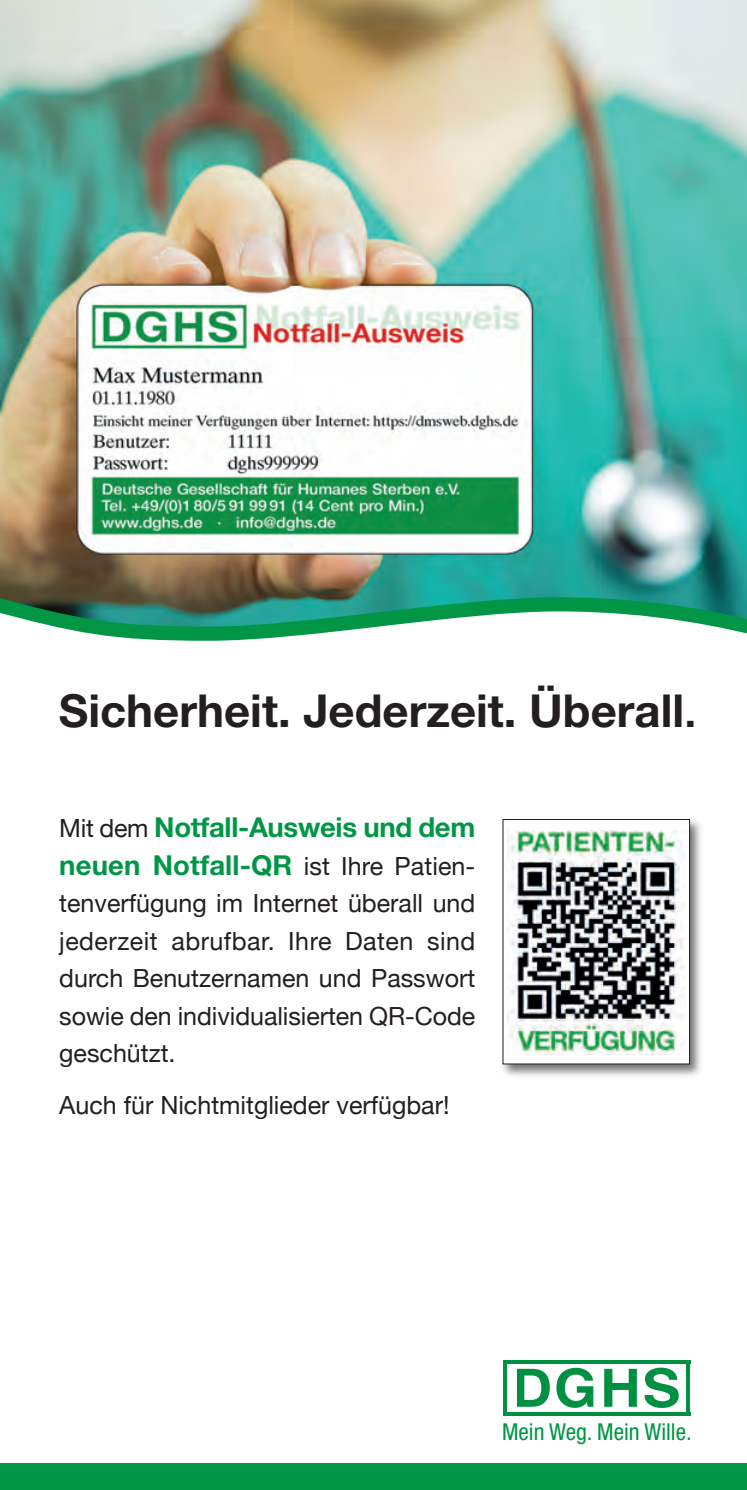
<style>
.page{position:relative;width:747px;height:1490px;background:#fff}
.page>*{position:absolute;margin:0;border:0;box-sizing:border-box;transform-origin:0 0}
.t1{font:700 45.5px "Helvetica Neue";color:#231f20}
.t2{font:700 27.5px/37.5px "Helvetica Neue";letter-spacing:-.01em;color:#009645}
.t3{font:25px/37.5px "Helvetica Neue";color:#231f20;text-align:justify}
.t4{font:condensed 23.25px "Helvetica Neue";color:#009645}
.s1{font-weight:500}
.s2{font-weight:400;font-size:25px;color:#231f20}
</style>
<div class="page">
<img style="left:0;top:0;width:746px;height:584px">
<svg style="left:604px;top:1363px;width:80px;height:45px"></svg>
<svg style="left:516px;top:1363px;width:77px;height:45px"></svg>
<svg style="left:507px;top:1360px;width:179px;height:3px"></svg>
<svg style="left:503px;top:1412px;width:187px;height:3px"></svg>
<hr style="left:686px;top:1359px;width:4px;height:55px;background:#009041">
<hr style="left:503px;top:1359px;width:4px;height:55px;background:#009041">
<div style="left:0;top:1462px;width:746px;height:27px;background:#009645"></div>
<svg style="left:0;top:584px;width:746px;height:57px"></svg>
<img style="left:502px;top:819px;width:199px;height:257px">
<div style="left:503px;top:819px;width:186px;height:244px;background:#fff"></div>
<img style="left:507px;top:830px;width:178px;height:224px">
<p class="t1" style="left:59px;top:694px;width:639px">Sicherheit. Jederzeit. Überall<span class="s1">.</span></p>
<p class="t2" style="left:59px;top:810px;width:417px"><span class="s2">Mit dem</span> Notfall-Ausweis und dem neuen Notfall-QR <span class="s2">ist Ihre Patien-</span></p>
<p class="t3" style="left:59px;top:884px;width:417px">tenverfügung im Internet überall und jederzeit abrufbar. Ihre Daten sind durch Benutzernamen und Passwort sowie den individualisierten QR-Code geschützt.</p>
<p class="t3" style="left:59px;top:1085px;width:391px">Auch für Nichtmitglieder verfügbar!</p>
<p class="t4" style="left:502px;top:1423px;width:191px">Mein Weg. Mein Wille.</p>
</div>
